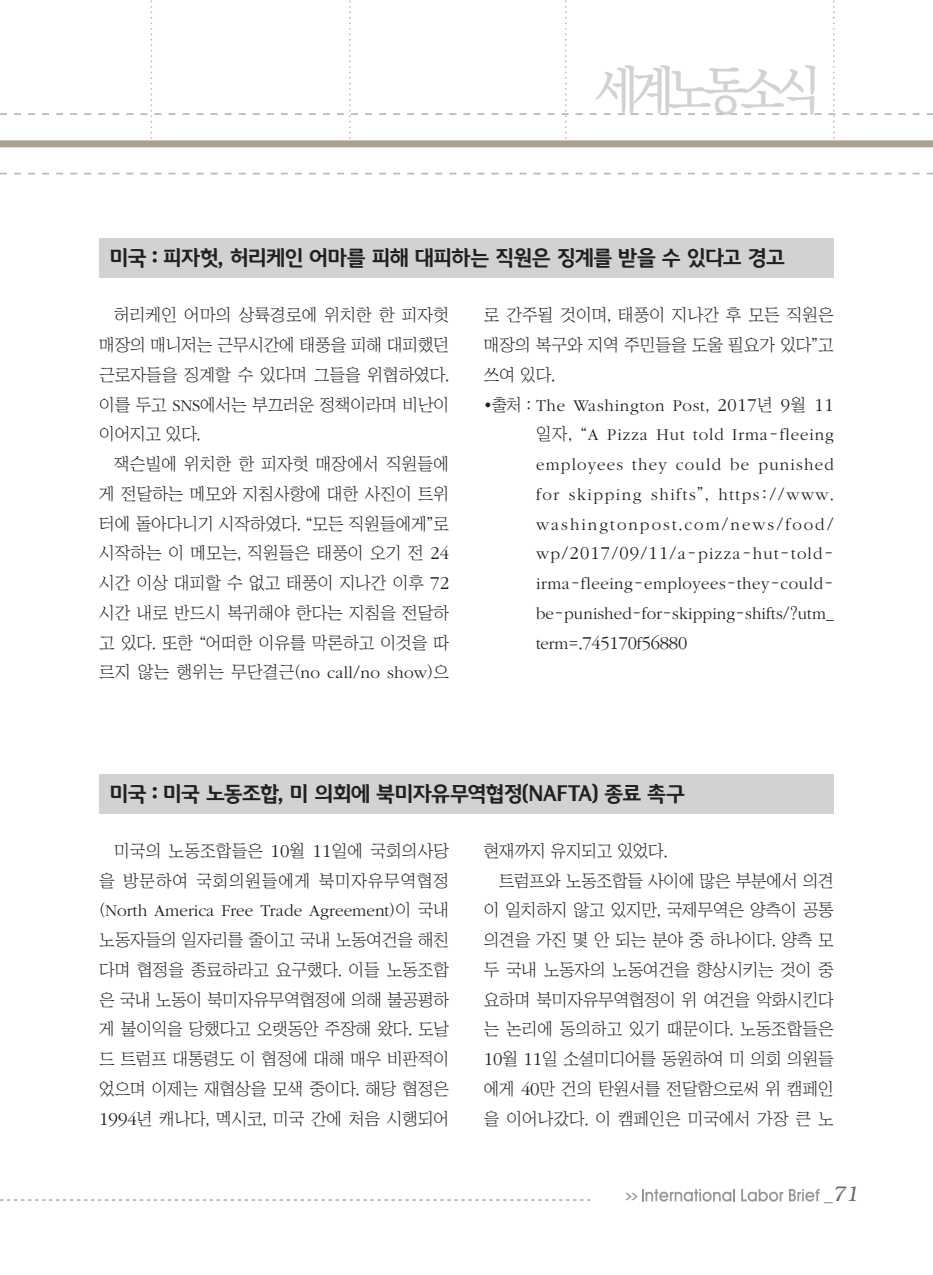
<style>
.page{position:relative;width:933px;height:1275px;background:#fff}
.page>*{position:absolute;margin:0;border:0;box-sizing:border-box;transform-origin:0 0}
.t1{font:500 52.5px "Ko Pub Batang";letter-spacing:-.175em;color:#d1d2d4;scale:.9 1}
.t2{font:700 21px "Auction Gothic";letter-spacing:-.06em;color:#231f20}
.t3{font:italic 300 21px "Bookman";color:#6c6d70}
.t4{font:300 18.9px "ITC Garamond Std";letter-spacing:-.01em;color:#231f20}
.t5{font:17.15px/29.8px "Chosunilbo NM";letter-spacing:-.01em;color:#231f20;text-align:justify}
.t6{font:300 17.15px/29.8px "ITC Garamond Std";letter-spacing:.005em;color:#231f20;text-align:justify}
.t7{font:17.15px/29.8px "Chosunilbo NM";letter-spacing:.045em;color:#231f20;text-align:right}
.t8{font:700 7.88px "Ko Pub Dotum";color:#939598;scale:2 1}
.s1{font-family:"ITC Garamond Std";font-weight:300}
.s2{font-family:"ITC Garamond Std";font-weight:300;font-size:18.9px}
.s3{font-family:"Chosunilbo NM";font-weight:400}
.s4{font-size:18.9px}
.s5{font-size:17.15px}
.s6{font-family:"Chosunilbo NM";font-weight:400;font-size:17.15px}
.s7{font-family:"Helvetica";font-weight:400;font-style:normal;font-size:17.5px}
</style>
<div class="page">
<svg style="left:0;top:1199px;width:590px;height:1px"></svg>
<svg style="left:0;top:173px;width:933px;height:1px"></svg>
<svg style="left:0;top:0;width:933px;height:147px"></svg>
<svg style="left:642px;top:1189px;width:93px;height:13px"></svg>
<svg style="left:741px;top:1189px;width:42px;height:13px"></svg>
<svg style="left:789px;top:1189px;width:30px;height:12px"></svg>
<div style="left:99px;top:238px;width:734px;height:40px;background:#d1d2d4"></div>
<div style="left:99px;top:774px;width:734px;height:39px;background:#d1d2d4"></div>
<h1 class="t1" style="left:595px;top:64px;width:253px">세계노동소식</h1>
<p class="t2" style="left:109px;top:247px;width:677px">미국 : 피자헛, 허리케인 어마를 피해 대피하는 직원은 징계를 받을 수 있다고 경고</p>
<p class="t5" style="left:99px;top:300px;width:351px;text-indent:15px">허리케인 어마의 상륙경로에 위치한 한 피자헛 매장의 매니저는 근무시간에 태풍을 피해 대피했던 근로자들을 징계할 수 있다며 그들을 위협하였다. 이를 두고 <span class="s1">SNS</span>에서는 부끄러운 정책이라며 비난이 이어지고 있다.</p>
<p class="t5" style="left:99px;top:449px;width:351px;text-indent:15px">잭슨빌에 위치한 한 피자헛 매장에서 직원들에 게 전달하는 메모와 지침사항에 대한 사진이 트위 터에 돌아다니기 시작하였다. “모든 직원들에게”로 시작하는 이 메모는, 직원들은 태풍이 오기 전 <span class="s2">24 </span>시간 이상 대피할 수 없고 태풍이 지나간 이후 <span class="s2">72 </span>시간 내로 반드시 복귀해야 한다는 지침을 전달하 고 있다. 또한 “어떠한 이유를 막론하고 이것을 따 르지 않는 행위는 무단결근(<span class="s1">no call</span>/<span class="s1">no show</span>)으</p>
<p class="t5" style="left:484px;top:300px;width:351px">로 간주될 것이며, 태풍이 지나간 후 모든 직원은 매장의 복구와 지역 주민들을 도울 필요가 있다”고 쓰여 있다.</p>
<p class="t6" style="left:536px;top:390px;width:299px;text-indent:-52px"><span class="s3">•출처 :</span> The Washington Post<span class="s3">,</span> <span class="s4">2017</span><span class="s3">년</span> <span class="s4">9</span><span class="s3">월</span> <span class="s4">11 </span><span class="s3">일자, “</span>A Pizza Hut told Irma<span class="s3">-</span>fleeing employees they could be punished for skipping shifts<span class="s3">”,</span> https<span class="s3">://</span>www<span class="s3">. </span>washingtonpost<span class="s3">.</span>com<span class="s3">/</span>news<span class="s3">/</span>food<span class="s3">/ </span>wp<span class="s3">/</span><span class="s4">2017</span><span class="s3">/</span><span class="s4">09</span><span class="s3">/</span><span class="s4">11</span><span class="s3">/</span>a<span class="s3">-</span>pizza<span class="s3">-</span>hut<span class="s3">-</span>told&shy;irma<span class="s3">-</span>fleeing<span class="s3">-</span>employees<span class="s3">-</span>they<span class="s3">-</span>could&shy;be<span class="s3">-</span>punished<span class="s3">-</span>for<span class="s3">-</span>skipping<span class="s3">-</span>shifts<span class="s3">/?</span>utm<span class="s3">_</span></p>
<p class="t4" style="left:536px;top:632px;width:153px"><span class="s5">term</span><span class="s6">=.</span>745170<span class="s5">f</span>56880</p>
<p class="t2" style="left:109px;top:783px;width:577px">미국 : 미국 노동조합, 미 의회에 북미자유무역협정(NAFTA) 종료 촉구</p>
<p class="t7" style="left:99px;top:836px;width:351px">미국의 노동조합들은 <span class="s2">10</span>월 <span class="s2">11</span>일에 국회의사당 을 방문하여 국회의원들에게 북미자유무역협정</p>
<p class="t6" style="left:99px;top:896px;width:351px"><span class="s3">(</span>North America Free Trade Agreement<span class="s3">)이 국내</span></p>
<p class="t5" style="left:99px;top:925px;width:351px">노동자들의 일자리를 줄이고 국내 노동여건을 해친 다며 협정을 종료하라고 요구했다. 이들 노동조합 은 국내 노동이 북미자유무역협정에 의해 불공평하 게 불이익을 당했다고 오랫동안 주장해 왔다. 도날 드 트럼프 대통령도 이 협정에 대해 매우 비판적이 었으며 이제는 재협상을 모색 중이다. 해당 협정은 <span class="s2">1994</span>년 캐나다, 멕시코, 미국 간에 처음 시행되어</p>
<p class="t5" style="left:484px;top:836px;width:185px">현재까지 유지되고 있었다.</p>
<p class="t5" style="left:499px;top:865px;width:336px">트럼프와 노동조합들 사이에 많은 부분에서 의견</p>
<p class="t5" style="left:484px;top:895px;width:351px">이 일치하지 않고 있지만, 국제무역은 양측이 공통</p>
<p class="t5" style="left:484px;top:925px;width:351px">의견을 가진 몇 안 되는 분야 중 하나이다. 양측 모</p>
<p class="t5" style="left:484px;top:955px;width:351px">두 국내 노동자의 노동여건을 향상시키는 것이 중</p>
<p class="t5" style="left:484px;top:984px;width:351px">요하며 북미자유무역협정이 위 여건을 악화시킨다</p>
<p class="t5" style="left:484px;top:1014px;width:351px">는 논리에 동의하고 있기 때문이다. 노동조합들은</p>
<p class="t5" style="left:484px;top:1044px;width:351px"><span class="s2">10</span>월 <span class="s2">11</span>일 소셜미디어를 동원하여 미 의회 의원들</p>
<p class="t5" style="left:484px;top:1074px;width:351px">에게 <span class="s2">40</span>만 건의 탄원서를 전달함으로써 위 캠페인</p>
<p class="t5" style="left:484px;top:1103px;width:351px">을 이어나갔다. 이 캠페인은 미국에서 가장 큰 노</p>
<p class="t8" style="left:625px;top:1192px;width:8px">&gt;&gt;</p>
<p class="t3" style="left:824px;top:1182px;width:36px"><span class="s7">_</span>71</p>
</div>
